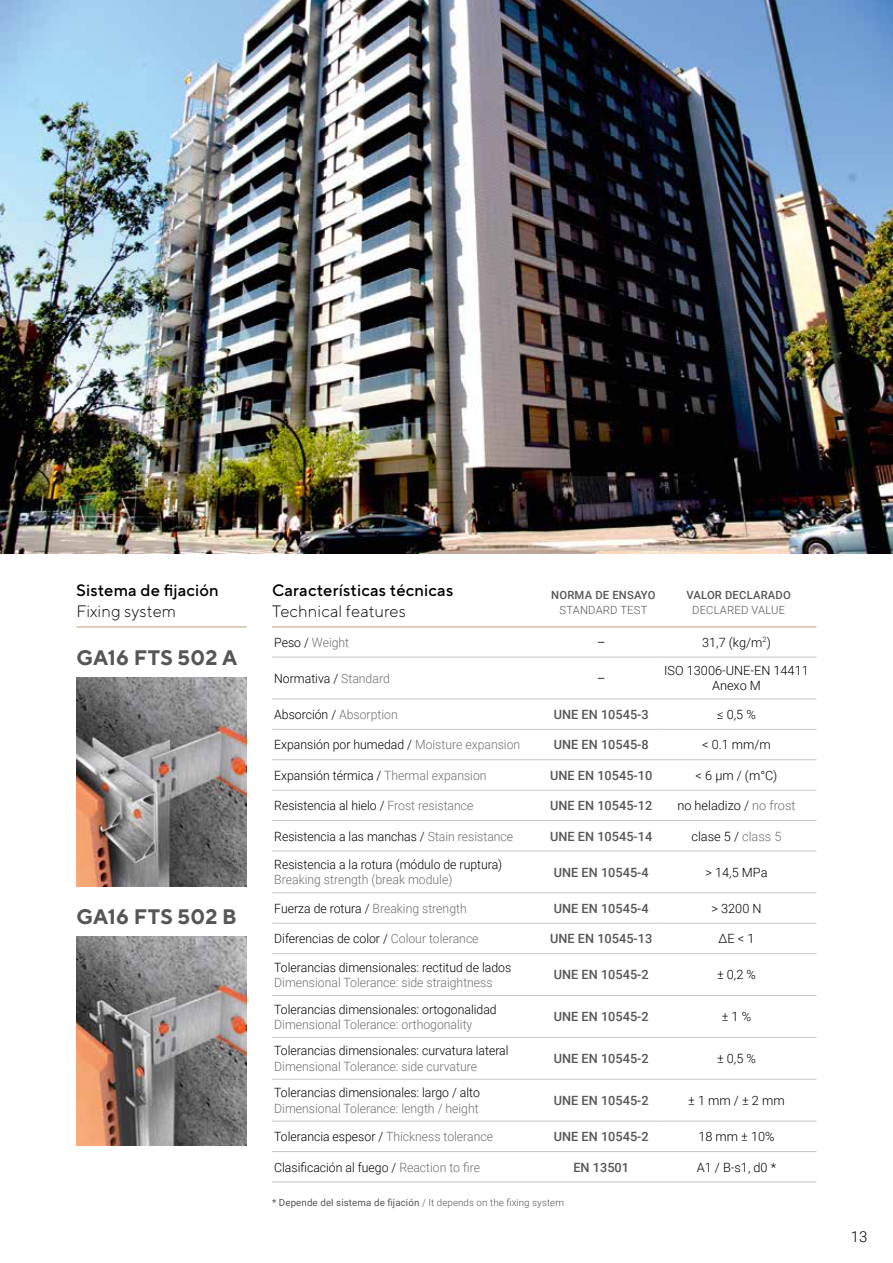
<style>
.page{position:relative;width:893px;height:1263px;background:#fff}
.page>*{position:absolute;margin:0;border:0;box-sizing:border-box;transform-origin:0 0}
.t1{font:700 21px "TT Norms Pro";letter-spacing:.005em;color:#565655}
.t2{font:500 16.5px "TT Norms Pro";letter-spacing:.01em;color:#000}
.t3{font:300 16.5px "TT Norms Pro";letter-spacing:.01em;color:#000}
.t4{font:300 15px "Roboto";color:#000}
.t5{font:300 12.75px "Roboto";color:#000;scale:.96 1}
.t6{font:300 12.75px "Roboto";color:#6e6e6e;scale:.96 1}
.t7{font:500 12.75px "Roboto";color:#565655}
.t8{font:300 12.75px/15.3px "Roboto";color:#000;text-align:center}
.t9{font:500 11.25px "Roboto";letter-spacing:.015em;color:#565655}
.t10{font:300 11.25px "Roboto";letter-spacing:.015em;color:#565655}
.t11{font:9.75px "Roboto";letter-spacing:.01em;color:#565655}
.s1{color:#000}
.s2{color:#6e6e6e}
.s3{font-weight:300}
</style>
<div class="page">
<img style="left:0;top:0;width:893px;height:554px">
<hr style="left:272px;top:657px;width:274px;height:1px;background:#c5c6c6">
<hr style="left:546px;top:657px;width:115px;height:1px;background:#c5c6c6">
<hr style="left:661px;top:657px;width:155px;height:1px;background:#c5c6c6">
<hr style="left:272px;top:699px;width:274px;height:1px;background:#c5c6c6">
<hr style="left:546px;top:699px;width:115px;height:1px;background:#c5c6c6">
<hr style="left:661px;top:699px;width:155px;height:1px;background:#c5c6c6">
<hr style="left:272px;top:729px;width:274px;height:1px;background:#c5c6c6">
<hr style="left:546px;top:729px;width:115px;height:1px;background:#c5c6c6">
<hr style="left:661px;top:729px;width:155px;height:1px;background:#c5c6c6">
<hr style="left:272px;top:759px;width:274px;height:1px;background:#c5c6c6">
<hr style="left:546px;top:759px;width:115px;height:1px;background:#c5c6c6">
<hr style="left:661px;top:759px;width:155px;height:1px;background:#c5c6c6">
<hr style="left:272px;top:790px;width:274px;height:1px;background:#c5c6c6">
<hr style="left:546px;top:790px;width:115px;height:1px;background:#c5c6c6">
<hr style="left:661px;top:790px;width:155px;height:1px;background:#c5c6c6">
<hr style="left:272px;top:820px;width:274px;height:1px;background:#c5c6c6">
<hr style="left:546px;top:820px;width:115px;height:1px;background:#c5c6c6">
<hr style="left:661px;top:820px;width:155px;height:1px;background:#c5c6c6">
<hr style="left:272px;top:851px;width:274px;height:1px;background:#c5c6c6">
<hr style="left:546px;top:851px;width:115px;height:1px;background:#c5c6c6">
<hr style="left:661px;top:851px;width:155px;height:1px;background:#c5c6c6">
<hr style="left:272px;top:892px;width:274px;height:1px;background:#c5c6c6">
<hr style="left:546px;top:892px;width:115px;height:1px;background:#c5c6c6">
<hr style="left:661px;top:892px;width:155px;height:1px;background:#c5c6c6">
<hr style="left:272px;top:923px;width:274px;height:1px;background:#c5c6c6">
<hr style="left:546px;top:923px;width:115px;height:1px;background:#c5c6c6">
<hr style="left:661px;top:923px;width:155px;height:1px;background:#c5c6c6">
<hr style="left:272px;top:953px;width:274px;height:1px;background:#c5c6c6">
<hr style="left:546px;top:953px;width:115px;height:1px;background:#c5c6c6">
<hr style="left:661px;top:953px;width:155px;height:1px;background:#c5c6c6">
<hr style="left:272px;top:995px;width:274px;height:1px;background:#c5c6c6">
<hr style="left:546px;top:995px;width:115px;height:1px;background:#c5c6c6">
<hr style="left:661px;top:995px;width:155px;height:1px;background:#c5c6c6">
<hr style="left:272px;top:1037px;width:274px;height:1px;background:#c5c6c6">
<hr style="left:546px;top:1037px;width:115px;height:1px;background:#c5c6c6">
<hr style="left:661px;top:1037px;width:155px;height:1px;background:#c5c6c6">
<hr style="left:272px;top:1079px;width:274px;height:1px;background:#c5c6c6">
<hr style="left:546px;top:1079px;width:115px;height:1px;background:#c5c6c6">
<hr style="left:661px;top:1079px;width:155px;height:1px;background:#c5c6c6">
<hr style="left:272px;top:1121px;width:274px;height:1px;background:#c5c6c6">
<hr style="left:546px;top:1121px;width:115px;height:1px;background:#c5c6c6">
<hr style="left:661px;top:1121px;width:155px;height:1px;background:#c5c6c6">
<hr style="left:272px;top:1151px;width:274px;height:1px;background:#c5c6c6">
<hr style="left:546px;top:1151px;width:115px;height:1px;background:#c5c6c6">
<hr style="left:661px;top:1151px;width:155px;height:1px;background:#c5c6c6">
<hr style="left:272px;top:1182px;width:274px;height:1px;background:#c5c6c6">
<hr style="left:546px;top:1182px;width:115px;height:1px;background:#c5c6c6">
<hr style="left:661px;top:1182px;width:155px;height:1px;background:#c5c6c6">
<hr style="left:77px;top:626px;width:170px;height:1px;background:#c39e7c">
<hr style="left:272px;top:626px;width:544px;height:1px;background:#c39e7c">
<img style="left:77px;top:677px;width:170px;height:210px">
<img style="left:77px;top:936px;width:170px;height:210px">
<p class="t2" style="left:77px;top:580px;width:144px">Sistema de fijación</p>
<p class="t3" style="left:77px;top:600px;width:101px">Fixing system</p>
<h1 class="t1" style="left:77px;top:643px;width:162px">GA16 FTS 502 A</h1>
<h1 class="t1" style="left:77px;top:902px;width:162px">GA16 FTS 502 B</h1>
<p class="t2" style="left:272px;top:580px;width:183px">Características técnicas</p>
<p class="t3" style="left:272px;top:600px;width:135px">Technical features</p>
<p class="t9" style="left:551px;top:587px;width:106px">NORMA DE ENSAYO</p>
<p class="t10" style="left:560px;top:602px;width:89px">STANDARD TEST</p>
<p class="t9" style="left:686px;top:587px;width:106px">VALOR DECLARADO</p>
<p class="t10" style="left:692px;top:602px;width:94px">DECLARED VALUE</p>
<p class="t6" style="left:274px;top:633px;width:80px"><span class="s1">Peso /</span> Weight</p>
<p class="t7" style="left:597px;top:633px;width:10px">–</p>
<p class="t8" style="left:702px;top:634px;width:70px">31,7 (kg/m<sup>2</sup>)</p>
<p class="t5" style="left:274px;top:669px;width:122px">Normativa / <span class="s2">Standard</span></p>
<p class="t7" style="left:597px;top:669px;width:10px">–</p>
<p class="t8" style="left:664px;top:662px;width:146px">ISO 13006-UNE-EN 14411<br>Anexo M</p>
<p class="t5" style="left:274px;top:705px;width:130px">Absorción / <span class="s2">Absorption</span></p>
<p class="t7" style="left:554px;top:705px;width:96px">UNE EN 10545-3</p>
<p class="t8" style="left:717px;top:706px;width:40px">≤ 0,5 %</p>
<p class="t5" style="left:274px;top:736px;width:258px">Expansión por humedad / <span class="s2">Moisture expansion</span></p>
<p class="t7" style="left:554px;top:736px;width:96px">UNE EN 10545-8</p>
<p class="t8" style="left:702px;top:737px;width:70px">&lt; 0.1 mm/m</p>
<p class="t5" style="left:274px;top:766px;width:223px">Expansión térmica / <span class="s2">Thermal expansion</span></p>
<p class="t7" style="left:550px;top:766px;width:104px">UNE EN 10545-10</p>
<p class="t8" style="left:695px;top:767px;width:83px">&lt; 6 µm / (m°C)</p>
<p class="t5" style="left:274px;top:797px;width:209px">Resistencia al hielo / <span class="s2">Frost resistance</span></p>
<p class="t7" style="left:550px;top:797px;width:104px">UNE EN 10545-12</p>
<p class="t8" style="left:677px;top:797px;width:120px">no heladizo / <span class="s2">no frost</span></p>
<p class="t5" style="left:274px;top:827px;width:250px">Resistencia a las manchas / <span class="s2">Stain resistance</span></p>
<p class="t7" style="left:550px;top:827px;width:104px">UNE EN 10545-14</p>
<p class="t8" style="left:691px;top:828px;width:92px">clase 5 / <span class="s2">class 5</span></p>
<p class="t5" style="left:274px;top:855px;width:239px">Resistencia a la rotura (módulo de ruptura)</p>
<p class="t6" style="left:274px;top:871px;width:187px">Breaking strength (break module)</p>
<p class="t7" style="left:554px;top:863px;width:96px">UNE EN 10545-4</p>
<p class="t8" style="left:705px;top:864px;width:64px">&gt; 14,5 MPa</p>
<p class="t6" style="left:274px;top:899px;width:202px"><span class="s1">Fuerza de rotura /</span> Breaking strength</p>
<p class="t7" style="left:554px;top:899px;width:96px">UNE EN 10545-4</p>
<p class="t8" style="left:711px;top:900px;width:52px">&gt; 3200 N</p>
<p class="t5" style="left:274px;top:930px;width:214px">Diferencias de color / <span class="s2">Colour tolerance</span></p>
<p class="t7" style="left:550px;top:930px;width:104px">UNE EN 10545-13</p>
<p class="t8" style="left:718px;top:930px;width:37px">ΔE &lt; 1</p>
<p class="t5" style="left:274px;top:958px;width:248px">Tolerancias dimensionales: rectitud de lados</p>
<p class="t6" style="left:274px;top:973px;width:229px">Dimensional Tolerance: side straightness</p>
<p class="t7" style="left:554px;top:966px;width:96px">UNE EN 10545-2</p>
<p class="t8" style="left:717px;top:967px;width:40px">± 0,2 %</p>
<p class="t5" style="left:274px;top:1000px;width:233px">Tolerancias dimensionales: ortogonalidad</p>
<p class="t6" style="left:274px;top:1015px;width:208px">Dimensional Tolerance: orthogonality</p>
<p class="t5" style="left:274px;top:1042px;width:246px">Tolerancias dimensionales: curvatura lateral</p>
<p class="t6" style="left:274px;top:1057px;width:213px">Dimensional Tolerance: side curvature</p>
<p class="t5" style="left:274px;top:1084px;width:216px">Tolerancias dimensionales: largo / alto</p>
<p class="t6" style="left:274px;top:1099px;width:214px">Dimensional Tolerance: length / height</p>
<p class="t7" style="left:554px;top:1008px;width:96px">UNE EN 10545-2</p>
<p class="t8" style="left:722px;top:1008px;width:31px">± 1 %</p>
<p class="t7" style="left:554px;top:1050px;width:96px">UNE EN 10545-2</p>
<p class="t8" style="left:717px;top:1050px;width:40px">± 0,5 %</p>
<p class="t7" style="left:554px;top:1091px;width:96px">UNE EN 10545-2</p>
<p class="t8" style="left:688px;top:1092px;width:98px">± 1 mm / ± 2 mm</p>
<p class="t5" style="left:274px;top:1128px;width:229px">Tolerancia espesor / <span class="s2">Thickness tolerance</span></p>
<p class="t7" style="left:554px;top:1128px;width:96px">UNE EN 10545-2</p>
<p class="t8" style="left:698px;top:1128px;width:78px">18 mm ± 10%</p>
<p class="t5" style="left:274px;top:1158px;width:216px">Clasificación al fuego / <span class="s2">Reaction to fire</span></p>
<p class="t7" style="left:573px;top:1158px;width:57px">EN 13501</p>
<p class="t8" style="left:697px;top:1159px;width:81px">A1 / B-s1, d0 *</p>
<p class="t11" style="left:272px;top:1196px;width:293px">* Depende del sistema de fijación <span class="s3">/ It depends on the fixing system</span></p>
<p class="t4" style="left:851px;top:1226px;width:18px">13</p>
</div>
